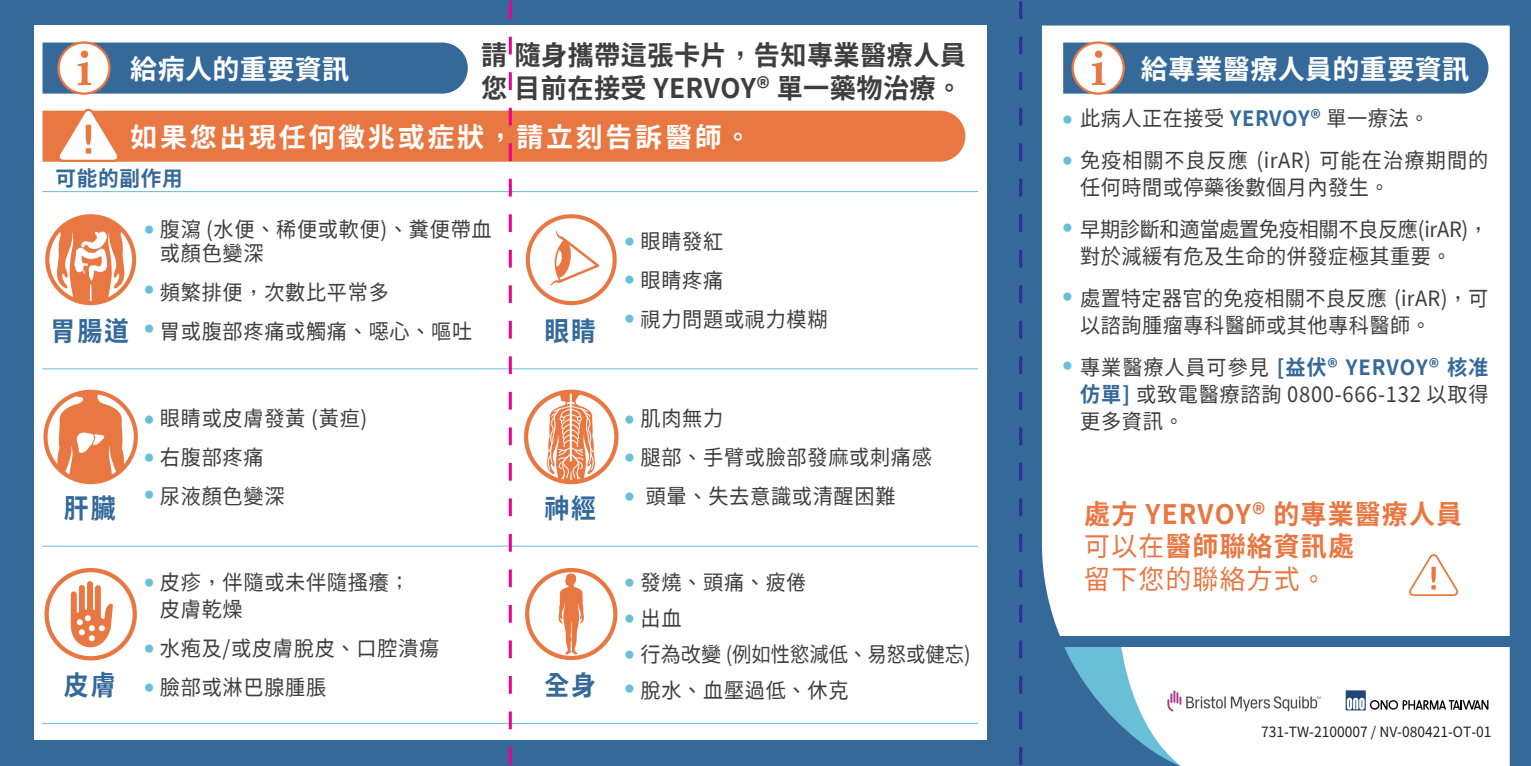
<style>
.page{position:relative;width:1531px;height:766px;background:#fff}
.page>*{position:absolute;margin:0;border:0;box-sizing:border-box;transform-origin:0 0}
.t1{font:700 27px/33px "Taipei Sans TC Beta";letter-spacing:.015em;color:#3e3e3f}
.t2{font:700 27px/32.4px "Taipei Sans TC Beta";letter-spacing:.045em;color:#e97742;scale:.96 1}
.t3{font:700 27px "Taipei Sans TC Beta";letter-spacing:.1em;color:#fff}
.t4{font:700 27px "Taipei Sans TC Beta";letter-spacing:.015em;color:#fff}
.t5{font:700 27px "Taipei Sans TC Beta";letter-spacing:.075em;color:#35699a;scale:.92 1}
.t6{font:21px/39px "Taipei Sans TC Beta";letter-spacing:.035em;color:#3e3e3f;scale:.96 1}
.t7{font:21px/42px "Taipei Sans TC Beta";letter-spacing:.015em;color:#3e3e3f;scale:.96 1}
.t8{font:21px/42px "Taipei Sans TC Beta";letter-spacing:-.015em;color:#3e3e3f;scale:.96 1}
.t9{font:21px/36px "Taipei Sans TC Beta";color:#3e3e3f;scale:.96 1}
.t10{font:700 21px "Taipei Sans TC Beta";letter-spacing:.035em;color:#35699a}
.t11{font:14.1px "Taipei Sans TC Beta";color:#231f20}
.t12{font:700 9px "Taipei Sans TC Beta";color:#69bed8}
.s1{font-weight:700;color:#35699a}
.s2{font-weight:400}
</style>
<div class="page">
<div style="left:1020px;top:0;width:511px;height:765px;background:#35699a"></div>
<div style="left:1042px;top:26px;width:467px;height:739px;background:#fff"></div>
<div style="left:1020px;top:636px;width:511px;height:10px;background:#35699a"></div>
<div style="left:0;top:0;width:1020px;height:765px;background:#35699a"></div>
<div style="left:34px;top:26px;width:952px;height:714px;background:#fff"></div>
<svg style="left:1063px;top:43px;width:425px;height:51px"></svg>
<svg style="left:1409px;top:551px;width:51px;height:45px;background:#fbebe4"></svg>
<svg style="left:47px;top:216px;width:87px;height:87px"></svg>
<svg style="left:57px;top:216px;width:67px;height:87px"></svg>
<div style="left:45px;top:214px;width:91px;height:91px;border:4px solid #e97742;border-radius:50%"></div>
<svg style="left:46px;top:391px;width:90px;height:91px"></svg>
<svg style="left:56px;top:394px;width:70px;height:88px"></svg>
<div style="left:43px;top:389px;width:95px;height:95px;border:4px solid #e97742;border-radius:50%"></div>
<hr style="left:43px;top:368px;width:935px;height:1px;background:#69bed8">
<hr style="left:43px;top:545px;width:935px;height:1px;background:#69bed8">
<hr style="left:43px;top:191px;width:935px;height:1px;background:#69bed8">
<hr style="left:43px;top:722px;width:935px;height:1px;background:#69bed8">
<svg style="left:47px;top:570px;width:88px;height:88px"></svg>
<div style="left:44px;top:567px;width:93px;height:93px;border:4px solid #e97742;border-radius:50%"></div>
<svg style="left:71px;top:581px;width:42px;height:66px"></svg>
<div style="left:526px;top:214px;width:91px;height:91px;border:4px solid #e97742;border-radius:50%"></div>
<svg style="left:550px;top:231px;width:49px;height:55px"></svg>
<svg style="left:547px;top:394px;width:48px;height:88px"></svg>
<div style="left:524px;top:389px;width:94px;height:95px;border:4px solid #e97742;border-radius:50%"></div>
<div style="left:525px;top:568px;width:92px;height:92px;border:4px solid #e97742;border-radius:50%"></div>
<svg style="left:559px;top:573px;width:25px;height:81px"></svg>
<svg style="left:43px;top:43px;width:425px;height:51px;background:#4c77a1"></svg>
<div style="left:43px;top:111px;width:922px;height:51px;background:#e97742"></div>
<svg style="left:57px;top:108px;width:66px;height:54px"></svg>
<svg style="left:1345px;top:690px;width:143px;height:20px;background:#c2c5c9"></svg>
<svg style="left:1064px;top:646px;width:256px;height:119px"></svg>
<svg style="left:1019px;top:1px;width:3px;height:764px"></svg>
<svg style="left:509px;top:1px;width:3px;height:764px"></svg>
<p class="t4" style="left:130px;top:54px;width:220px">給病人的重要資訊</p>
<p class="t1" style="left:481px;top:39px;width:486px">請 隨身攜帶這張卡片，告知專業醫療人員您 目前在接受 YERVOY® 單一藥物治療。</p>
<p class="t3" style="left:130px;top:122px;width:623px">如果您出現任何徵兆或症狀，請立刻告訴醫師。</p>
<p class="t10" style="left:56px;top:166px;width:129px">可能的副作用</p>
<p class="t5" style="left:51px;top:316px;width:87px">胃腸道</p>
<p class="t6" style="left:160px;top:217px;width:347px;line-height:24px">腹瀉 (水便、稀便或軟便)、糞便帶血或顏色變深</p>
<p class="t6" style="left:160px;top:273px;width:327px">頻繁排便，次數比平常多<br>胃或腹部疼痛或觸痛、噁心、嘔吐</p>
<p class="t12" style="left:145px;top:225px;width:10px">●</p>
<p class="t12" style="left:145px;top:285px;width:10px">●</p>
<p class="t12" style="left:145px;top:324px;width:10px">●</p>
<p class="t5" style="left:544px;top:316px;width:58px">眼睛</p>
<p class="t6" style="left:640px;top:222px;width:196px">眼睛發紅<br>眼睛疼痛<br>視力問題或視力模糊</p>
<p class="t12" style="left:625px;top:237px;width:10px">●</p>
<p class="t12" style="left:625px;top:274px;width:10px">●</p>
<p class="t12" style="left:625px;top:313px;width:10px">●</p>
<p class="t5" style="left:64px;top:493px;width:58px">肝臟</p>
<p class="t6" style="left:160px;top:399px;width:217px">眼睛或皮膚發黃 (黃疸)右腹部疼痛<br>尿液顏色變深</p>
<p class="t12" style="left:145px;top:414px;width:10px">●</p>
<p class="t12" style="left:145px;top:452px;width:10px">●</p>
<p class="t12" style="left:145px;top:489px;width:10px">●</p>
<p class="t5" style="left:544px;top:493px;width:58px">神經</p>
<p class="t6" style="left:640px;top:399px;width:305px">肌肉無力<br>腿部、手臂或臉部發麻或刺痛感頭暈、失去意識或清醒困難</p>
<p class="t12" style="left:625px;top:414px;width:10px">●</p>
<p class="t12" style="left:625px;top:452px;width:10px">●</p>
<p class="t12" style="left:625px;top:491px;width:10px">●</p>
<p class="t5" style="left:64px;top:669px;width:58px">皮膚</p>
<p class="t6" style="left:160px;top:568px;width:262px;line-height:27px">皮疹，伴隨或未伴隨搔癢；皮膚乾燥</p>
<p class="t6" style="left:160px;top:628px;width:292px">水疱及/或皮膚脫皮、口腔潰瘍臉部或淋巴腺腫脹</p>
<p class="t12" style="left:145px;top:578px;width:10px">●</p>
<p class="t12" style="left:145px;top:644px;width:10px">●</p>
<p class="t12" style="left:145px;top:683px;width:10px">●</p>
<p class="t5" style="left:544px;top:669px;width:58px">全身</p>
<p class="t9" style="left:640px;top:564px;width:345px">發燒、頭痛、疲倦<br>出血<br>行為改變 (例如性慾減低、易怒或健忘)脫水、血壓過低、休克</p>
<p class="t12" style="left:625px;top:578px;width:10px">●</p>
<p class="t12" style="left:625px;top:614px;width:10px">●</p>
<p class="t12" style="left:625px;top:649px;width:10px">●</p>
<p class="t12" style="left:625px;top:683px;width:10px">●</p>
<p class="t12" style="left:1063px;top:115px;width:10px">●</p>
<p class="t12" style="left:1063px;top:155px;width:10px">●</p>
<p class="t12" style="left:1063px;top:223px;width:10px">●</p>
<p class="t12" style="left:1063px;top:292px;width:10px">●</p>
<p class="t12" style="left:1063px;top:361px;width:10px">●</p>
<p class="t4" style="left:1140px;top:54px;width:330px">給專業醫療人員的重要資訊</p>
<p class="t6" style="left:1080px;top:98px;width:427px;line-height:42px">此病人正在接受 <span class="s1">YERVOY®</span> 單一療法。<br>免疫相關不良反應 (irAR) 可能在治療期間的</p>
<p class="t8" style="left:1080px;top:167px;width:426px">任何時間或停藥後數個月內發生。<br>早期診斷和適當處置免疫相關不良反應(irAR)，</p>
<p class="t7" style="left:1080px;top:236px;width:427px">對於減緩有危及生命的併發症極其重要。<br>處置特定器官的免疫相關不良反應 (irAR)，可</p>
<p class="t6" style="left:1080px;top:305px;width:427px;line-height:42px">以諮詢腫瘤專科醫師或其他專科醫師。<br>專業醫療人員可參見 <span class="s1">[益伏® YERVOY® 核准</span></p>
<p class="t6" style="left:1080px;top:381px;width:427px;line-height:27px"><span class="s1">仿單]</span> 或致電醫療諮詢 0800-666-132 以取得更多資訊。</p>
<p class="t2" style="left:1084px;top:498px;width:395px">處方 YERVOY® 的專業醫療人員<span class="s2">可以在</span>醫師聯絡資訊處<br><span class="s2">留下您的聯絡方式。</span></p>
<p class="t11" style="left:1261px;top:723px;width:232px">731-TW-2100007 / NV-080421-OT-01</p>
</div>
